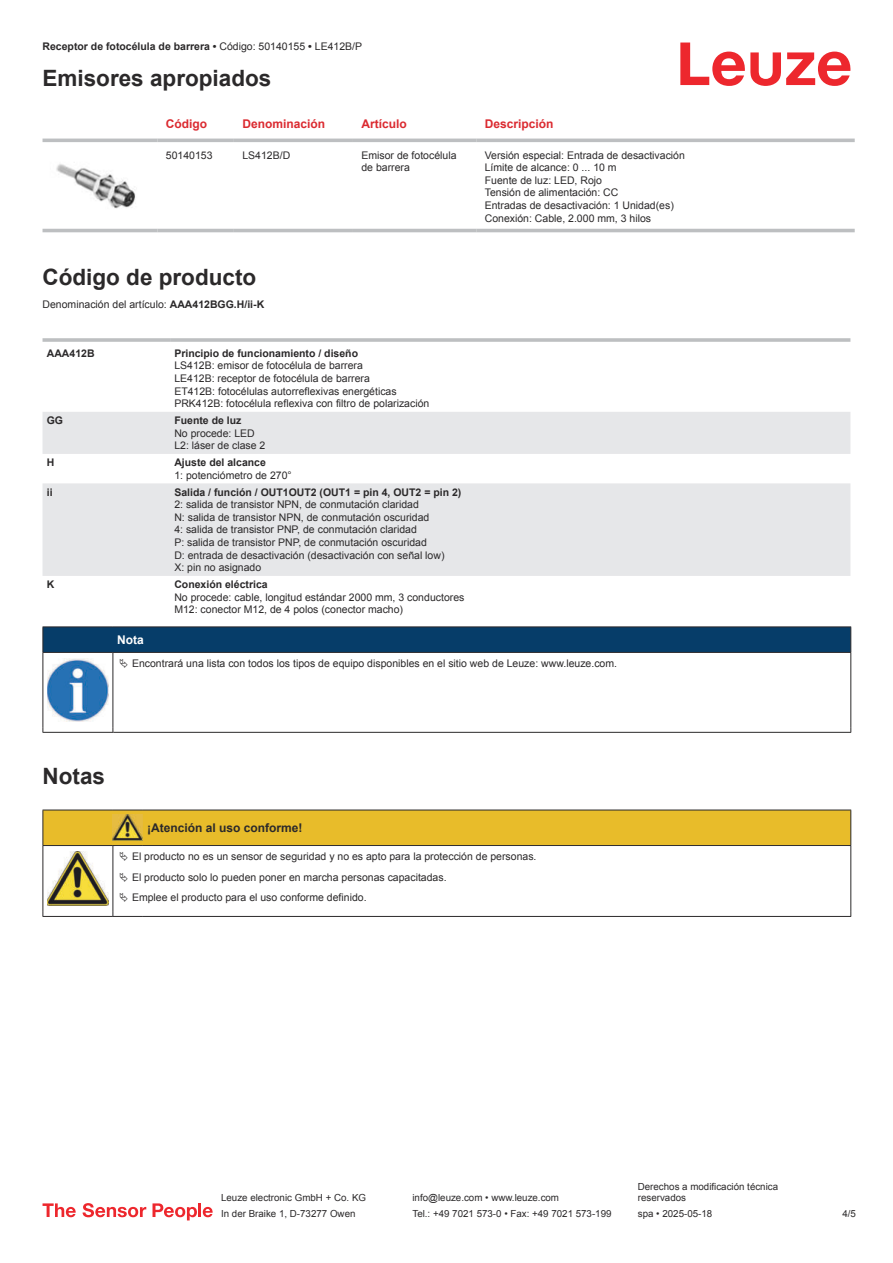
<style>
.page{position:relative;width:893px;height:1263px;background:#fff}
.page>*{position:absolute;margin:0;border:0;box-sizing:border-box;transform-origin:0 0}
.t1{font:700 22.5px "Arial";color:#2b292a}
.t2{font:700 12px "Arial";color:#db2a30}
.t3{font:700 12px "Arial";color:#2b292a}
.t4{font:700 12px "Arial";color:#fff}
.t5{font:10.5px/12.6px "Arial";color:#2b292a}
.t6{font:700 10.5px "Arial";color:#2b292a}
.t7{font:9.75px/11.7px "Arial";color:#2b292a}
.s1{font-weight:400}
.s2{font-weight:700}
</style>
<div class="page">
<svg style="left:680px;top:43px;width:170px;height:43px"></svg>
<svg style="left:43px;top:138px;width:812px;height:95px"></svg>
<hr style="left:43px;top:139px;width:114px;height:3px;background:#bdbfc1">
<hr style="left:157px;top:139px;width:77px;height:3px;background:#bdbfc1">
<hr style="left:234px;top:139px;width:119px;height:3px;background:#bdbfc1">
<hr style="left:353px;top:139px;width:123px;height:3px;background:#bdbfc1">
<hr style="left:476px;top:139px;width:379px;height:3px;background:#bdbfc1">
<hr style="left:43px;top:229px;width:114px;height:3px;background:#bdbfc1">
<hr style="left:157px;top:229px;width:77px;height:3px;background:#bdbfc1">
<hr style="left:234px;top:229px;width:119px;height:3px;background:#bdbfc1">
<hr style="left:353px;top:229px;width:123px;height:3px;background:#bdbfc1">
<hr style="left:476px;top:229px;width:379px;height:3px;background:#bdbfc1">
<img style="left:43px;top:146px;width:97px;height:70px">
<svg style="left:43px;top:412px;width:807px;height:164px;fill:#e6e7e9"></svg>
<hr style="left:43px;top:338px;width:127px;height:4px;background:#c3c5c7">
<hr style="left:170px;top:338px;width:680px;height:4px;background:#c6c8c9">
<svg style="left:43px;top:1203px;width:33px;height:14px"></svg>
<svg style="left:83px;top:1203px;width:63px;height:14px"></svg>
<svg style="left:153px;top:1203px;width:44px;height:17px"></svg>
<hr style="left:198px;top:1203px;width:3px;height:14px;background:#ed272d">
<svg style="left:203px;top:1207px;width:10px;height:10px"></svg>
<svg style="left:44px;top:653px;width:806px;height:79px"></svg>
<hr style="left:43px;top:626px;width:70px;height:1px;background:#2b292a">
<hr style="left:43px;top:652px;width:70px;height:1px;background:#2b292a">
<hr style="left:113px;top:626px;width:738px;height:1px;background:#2b292a">
<div style="left:43px;top:627px;width:808px;height:25px;background:#063d69"></div>
<hr style="left:113px;top:652px;width:738px;height:1px;background:#2b292a">
<hr style="left:43px;top:653px;width:1px;height:75px;background:#2b292a">
<hr style="left:113px;top:653px;width:1px;height:75px;background:#2b292a">
<hr style="left:850px;top:653px;width:1px;height:75px;background:#2b292a">
<hr style="left:43px;top:732px;width:70px;height:1px;background:#2b292a">
<hr style="left:113px;top:732px;width:738px;height:1px;background:#2b292a">
<img style="left:47px;top:659px;width:61px;height:63px">
<div style="left:115px;top:653px;width:734px;height:20px;background:#fff"></div>
<hr style="left:43px;top:916px;width:70px;height:1px;background:#2b292a">
<hr style="left:113px;top:916px;width:30px;height:1px;background:#2b292a">
<hr style="left:143px;top:916px;width:708px;height:1px;background:#2b292a">
<svg style="left:43px;top:810px;width:808px;height:106px"></svg>
<p class="t6" style="left:43px;top:42px;width:321px">Receptor de fotocélula de barrera • <span class="s1">Código: 50140155</span> • <span class="s1">LE412B/P</span></p>
<h1 class="t1" style="left:43px;top:69px;width:230px">Emisores apropiados</h1>
<p class="t2" style="left:166px;top:119px;width:43px">Código</p>
<p class="t2" style="left:242px;top:119px;width:84px">Denominación</p>
<p class="t2" style="left:361px;top:119px;width:47px">Artículo</p>
<p class="t2" style="left:485px;top:119px;width:70px">Descripción</p>
<p class="t5" style="left:166px;top:150px;width:48px">50140153</p>
<p class="t5" style="left:242px;top:150px;width:49px">LS412B/D</p>
<p class="t5" style="left:361px;top:150px;width:97px">Emisor de fotocélula de barrera</p>
<p class="t5" style="left:485px;top:150px;width:202px">Versión especial: Entrada de desactivación Límite de alcance: 0 ... 10 m<br>Fuente de luz: LED, Rojo<br>Tensión de alimentación: CC<br>Entradas de desactivación: 1 Unidad(es)<br>Conexión: Cable, 2.000 mm, 3 hilos</p>
<h1 class="t1" style="left:43px;top:268px;width:215px">Código de producto</h1>
<p class="t5" style="left:43px;top:299px;width:223px">Denominación del artículo: <span class="s2">AAA412BGG.H/ii-K</span></p>
<p class="t6" style="left:47px;top:349px;width:49px">AAA412B</p>
<p class="t6" style="left:174px;top:349px;width:185px">Principio de funcionamiento / diseño</p>
<p class="t5" style="left:174px;top:360px;width:257px">LS412B: emisor de fotocélula de barrera<br>LE412B: receptor de fotocélula de barrera<br>ET412B: fotocélulas autorreflexivas energéticas PRK412B: fotocélula reflexiva con filtro de polarización</p>
<p class="t6" style="left:47px;top:416px;width:18px">GG</p>
<p class="t6" style="left:174px;top:416px;width:69px">Fuente de luz</p>
<p class="t5" style="left:174px;top:428px;width:93px">No procede: LED<br>L2: láser de clase 2</p>
<p class="t6" style="left:47px;top:458px;width:9px">H</p>
<p class="t6" style="left:174px;top:458px;width:93px">Ajuste del alcance</p>
<p class="t5" style="left:174px;top:470px;width:119px">1: potenciómetro de 270°</p>
<p class="t6" style="left:47px;top:488px;width:7px">ii</p>
<p class="t6" style="left:174px;top:488px;width:289px">Salida / función / OUT1OUT2 (OUT1 = pin 4, OUT2 = pin 2)</p>
<p class="t5" style="left:174px;top:499px;width:272px">2: salida de transistor NPN, de conmutación claridad<br>N: salida de transistor NPN, de conmutación oscuridad<br>4: salida de transistor PNP, de conmutación claridad<br>P: salida de transistor PNP, de conmutación oscuridad<br>D: entrada de desactivación (desactivación con señal low)<br>X: pin no asignado</p>
<p class="t6" style="left:47px;top:580px;width:9px">K</p>
<p class="t6" style="left:174px;top:580px;width:95px">Conexión eléctrica</p>
<p class="t5" style="left:174px;top:592px;width:292px">No procede: cable, longitud estándar 2000 mm, 3 conductores<br>M12: conector M12, de 4 polos (conector macho)</p>
<p class="t4" style="left:117px;top:635px;width:28px">Nota</p>
<p class="t5" style="left:132px;top:658px;width:487px">Encontrará una lista con todos los tipos de equipo disponibles en el sitio web de Leuze: www.leuze.com.</p>
<h1 class="t1" style="left:43px;top:767px;width:64px">Notas</h1>
<p class="t3" style="left:147px;top:823px;width:157px">¡Atención al uso conforme!</p>
<p class="t5" style="left:132px;top:847px;width:406px;line-height:20.2px">El producto no es un sensor de seguridad y no es apto para la protección de personas.<br>El producto solo lo pueden poner en marcha personas capacitadas.<br>Emplee el producto para el uso conforme definido.</p>
<p class="t7" style="left:221px;top:1193px;width:146px">Leuze electronic GmbH + Co. KG</p>
<p class="t7" style="left:412px;top:1193px;width:148px">info@leuze.com • www.leuze.com</p>
<p class="t7" style="left:638px;top:1181px;width:142px">Derechos a modificación técnica reservados</p>
<p class="t7" style="left:221px;top:1209px;width:136px">In der Braike 1, D-73277 Owen</p>
<p class="t7" style="left:412px;top:1209px;width:201px">Tel.: +49 7021 573-0 • Fax: +49 7021 573-199</p>
<p class="t7" style="left:638px;top:1209px;width:76px">spa • 2025-05-18</p>
<p class="t7" style="left:842px;top:1209px;width:15px">4 /5</p>
</div>
